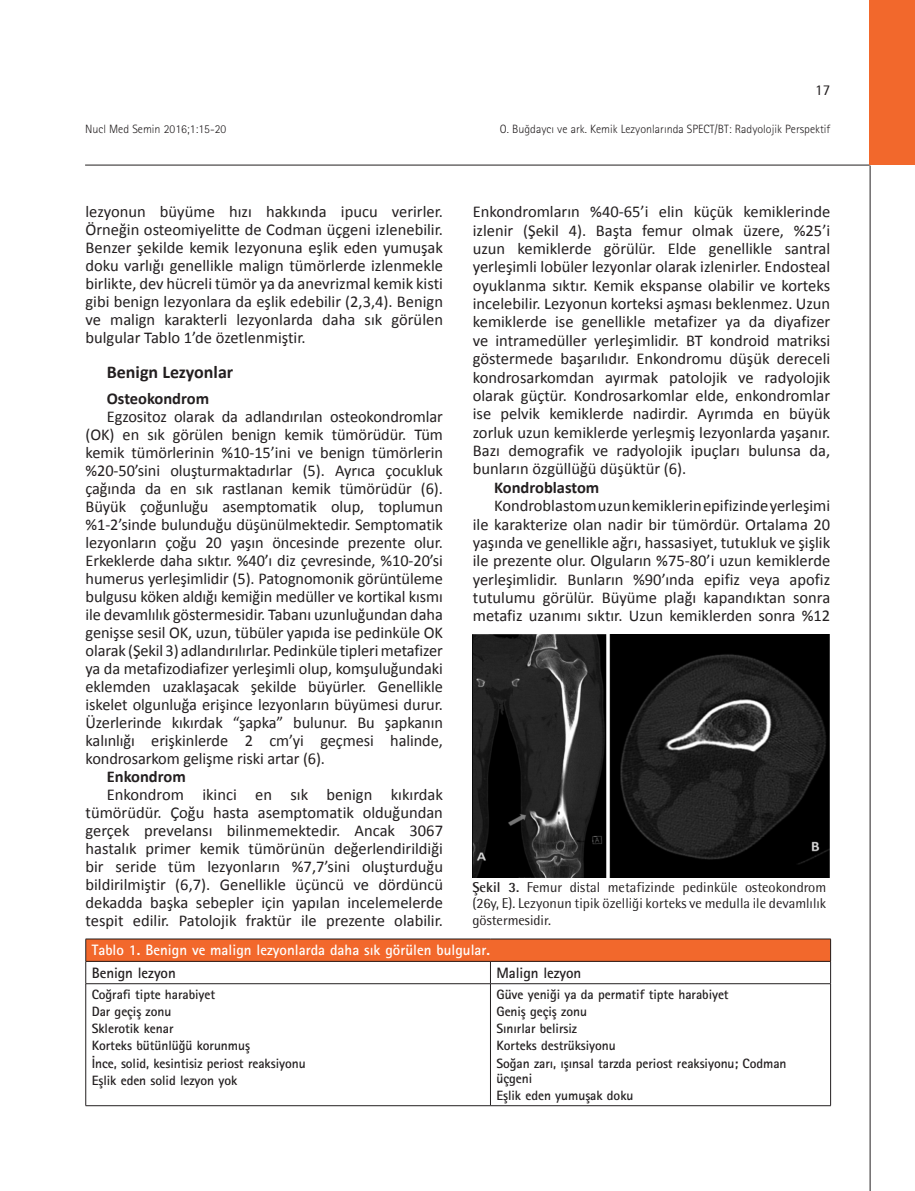
<style>
.page{position:relative;width:915px;height:1191px;background:#fff}
.page>*{position:absolute;margin:0;border:0;box-sizing:border-box;transform-origin:0 0}
.ARABASLIK{font:700 18px "Calibri";color:#231f20}
.YAZI{font:16.5px/18px "Calibri";color:#231f20;text-align:justify}
.YAZI-2{font:700 16.5px "Calibri";color:#231f20}
.TABLO-BASLIK{font:700 15px "Rotis Sans Serif Std";color:#fff}
.TABLO-ARA{font:700 15px "Rotis Sans Serif Std";letter-spacing:-.005em;color:#231f20}
.t1{font:15px "Rotis Semi Sans Std";color:#231f20}
.OZET{font:14.25px/16.5px "Rotis Semi Sans Std";color:#231f20;text-align:justify}
.TABLO-YAZI{font:700 13.5px/15px "Rotis Sans Serif Std";letter-spacing:-.005em;color:#231f20}
.t2{font:300 12px "Rotis Sans Serif Std";color:#231f20}
.s1{font-weight:700}
</style>
<div class="page">
<hr style="left:85px;top:165px;width:784px;height:1px;background:#231f20">
<hr style="left:869px;top:165px;width:1px;height:1026px;background:#231f20">
<div style="left:869px;top:0;width:45px;height:165px;background:#f2682c"></div>
<div style="left:86px;top:939px;width:744px;height:22px;background:#f2682c"></div>
<hr style="left:85px;top:938px;width:405px;height:1px;background:#231f20">
<hr style="left:490px;top:938px;width:340px;height:1px;background:#231f20">
<hr style="left:85px;top:961px;width:405px;height:1px;background:#231f20">
<svg style="left:85px;top:939px;width:1px;height:44px"></svg>
<hr style="left:490px;top:961px;width:340px;height:1px;background:#231f20">
<svg style="left:490px;top:961px;width:1px;height:22px"></svg>
<svg style="left:830px;top:939px;width:1px;height:44px"></svg>
<hr style="left:85px;top:983px;width:405px;height:1px;background:#231f20">
<hr style="left:85px;top:984px;width:1px;height:121px;background:#231f20">
<hr style="left:490px;top:983px;width:340px;height:1px;background:#231f20">
<hr style="left:490px;top:984px;width:1px;height:121px;background:#231f20">
<hr style="left:830px;top:984px;width:1px;height:121px;background:#231f20">
<hr style="left:85px;top:1105px;width:405px;height:1px;background:#231f20">
<hr style="left:490px;top:1105px;width:340px;height:1px;background:#231f20">
<img style="left:472px;top:634px;width:357px;height:244px">
<p class="t2" style="left:85px;top:122px;width:143px">Nucl Med Semin 2016;1:15-20</p>
<p class="YAZI" style="left:85px;top:203px;width:359px">lezyonun büyüme hızı hakkında ipucu verirler.<br>Örneğin osteomiyelitte de Codman üçgeni izlenebilir.<br>Benzer şekilde kemik lezyonuna eşlik eden yumuşak doku varlığı genellikle malign tümörlerde izlenmekle birlikte, dev hücreli tümör ya da anevrizmal kemik kisti gibi benign lezyonlara da eşlik edebilir (2,3,4). Benign ve malign karakterli lezyonlarda daha sık görülen bulgular Tablo 1’de özetlenmiştir.</p>
<p class="ARABASLIK" style="left:107px;top:360px;width:128px">Benign Lezyonlar</p>
<p class="YAZI-2" style="left:107px;top:388px;width:104px">Osteokondrom</p>
<p class="YAZI" style="left:85px;top:408px;width:359px;text-indent:21px">Egzositoz olarak da adlandırılan osteokondromlar (OK) en sık görülen benign kemik tümörüdür. Tüm kemik tümörlerinin %10-15’ini ve benign tümörlerin %20-50’sini oluşturmaktadırlar (5). Ayrıca çocukluk çağında da en sık rastlanan kemik tümörüdür (6).<br>Büyük çoğunluğu asemptomatik olup, toplumun %1-2’sinde bulunduğu düşünülmektedir. Semptomatik lezyonların çoğu 20 yaşın öncesinde prezente olur.<br>Erkeklerde daha sıktır. %40’ı diz çevresinde, %10-20’si humerus yerleşimlidir (5). Patognomonik görüntüleme bulgusu köken aldığı kemiğin medüller ve kortikal kısmı ile devamlılık göstermesidir. Tabanı uzunluğundan daha genişse sesil OK, uzun, tübüler yapıda ise pedinküle OK olarak (Şekil 3) adlandırılırlar. Pedinküle tipleri metafizer ya da metafizodiafizer yerleşimli olup, komşuluğundaki eklemden uzaklaşacak şekilde büyürler. Genellikle iskelet olgunluğa erişince lezyonların büyümesi durur.<br>Üzerlerinde kıkırdak “şapka” bulunur. Bu şapkanın kalınlığı erişkinlerde 2 cm’yi geçmesi halinde, kondrosarkom gelişme riski artar (6).</p>
<p class="YAZI-2" style="left:107px;top:766px;width:80px">Enkondrom</p>
<p class="YAZI" style="left:85px;top:785px;width:359px;text-indent:21px">Enkondrom ikinci en sık benign kıkırdak tümörüdür. Çoğu hasta asemptomatik olduğundan gerçek prevelansı bilinmemektedir. Ancak 3067 hastalık primer kemik tümörünün değerlendirildiği bir seride tüm lezyonların %7,7’sini oluşturduğu bildirilmiştir (6,7). Genellikle üçüncü ve dördüncü dekadda başka sebepler için yapılan incelemelerde tespit edilir. Patolojik fraktür ile prezente olabilir.</p>
<p class="t1" style="left:815px;top:81px;width:17px">17</p>
<p class="t2" style="left:500px;top:122px;width:332px">O. Buğdaycı ve ark. Kemik Lezyonlarında SPECT/BT: Radyolojik Perspektif</p>
<p class="YAZI" style="left:472px;top:203px;width:359px">Enkondromların %40-65’i elin küçük kemiklerinde izlenir (Şekil 4). Başta femur olmak üzere, %25’i uzun kemiklerde görülür. Elde genellikle santral yerleşimli lobüler lezyonlar olarak izlenirler. Endosteal oyuklanma sıktır. Kemik ekspanse olabilir ve korteks incelebilir. Lezyonun korteksi aşması beklenmez. Uzun kemiklerde ise genellikle metafizer ya da diyafizer ve intramedüller yerleşimlidir. BT kondroid matriksi göstermede başarılıdır. Enkondromu düşük dereceli kondrosarkomdan ayırmak patolojik ve radyolojik olarak güçtür. Kondrosarkomlar elde, enkondromlar ise pelvik kemiklerde nadirdir. Ayrımda en büyük zorluk uzun kemiklerde yerleşmiş lezyonlarda yaşanır.<br>Bazı demografik ve radyolojik ipuçları bulunsa da, bunların özgüllüğü düşüktür (6).</p>
<p class="YAZI-2" style="left:494px;top:477px;width:107px">Kondroblastom</p>
<p class="YAZI" style="left:472px;top:496px;width:359px;text-indent:21px">Kondroblastom uzun kemiklerin epifizinde yerleşimi ile karakterize olan nadir bir tümördür. Ortalama 20 yaşında ve genellikle ağrı, hassasiyet, tutukluk ve şişlik ile prezente olur. Olguların %75-80’i uzun kemiklerde yerleşimlidir. Bunların %90’ında epifiz veya apofiz tutulumu görülür. Büyüme plağı kapandıktan sonra metafiz uzanımı sıktır. Uzun kemiklerden sonra %12</p>
<p class="OZET" style="left:472px;top:878px;width:355px"><span class="s1">Şekil 3.</span> Femur distal metafizinde pedinküle osteokondrom (26y, E). Lezyonun tipik özelliği korteks ve medulla ile devamlılık göstermesidir.</p>
<p class="TABLO-BASLIK" style="left:92px;top:940px;width:400px">Tablo 1. Benign ve malign lezyonlarda daha sık görülen bulgular.</p>
<p class="TABLO-ARA" style="left:92px;top:963px;width:85px">Benign lezyon</p>
<p class="TABLO-ARA" style="left:496px;top:963px;width:86px">Malign lezyon</p>
<p class="TABLO-YAZI" style="left:92px;top:986px;width:125px">Coğrafi tipte harabiyet</p>
<p class="TABLO-YAZI" style="left:92px;top:1003px;width:81px">Dar geçiş zonu</p>
<p class="TABLO-YAZI" style="left:92px;top:1021px;width:83px">Sklerotik kenar</p>
<p class="TABLO-YAZI" style="left:92px;top:1038px;width:160px">Korteks bütünlüğü korunmuş</p>
<p class="TABLO-YAZI" style="left:92px;top:1055px;width:215px">İnce, solid, kesintisiz periost reaksiyonu</p>
<p class="TABLO-YAZI" style="left:92px;top:1072px;width:147px">Eşlik eden solid lezyon yok</p>
<p class="TABLO-YAZI" style="left:496px;top:986px;width:234px">Güve yeniği ya da permatif tipte harabiyet</p>
<p class="TABLO-YAZI" style="left:496px;top:1003px;width:92px">Geniş geçiş zonu</p>
<p class="TABLO-YAZI" style="left:496px;top:1021px;width:82px">Sınırlar belirsiz</p>
<p class="TABLO-YAZI" style="left:496px;top:1038px;width:121px">Korteks destrüksiyonu</p>
<p class="TABLO-YAZI" style="left:496px;top:1055px;width:291px">Soğan zarı, ışınsal tarzda periost reaksiyonu; Codman üçgeni</p>
<p class="TABLO-YAZI" style="left:496px;top:1087px;width:138px">Eşlik eden yumuşak doku</p>
</div>
